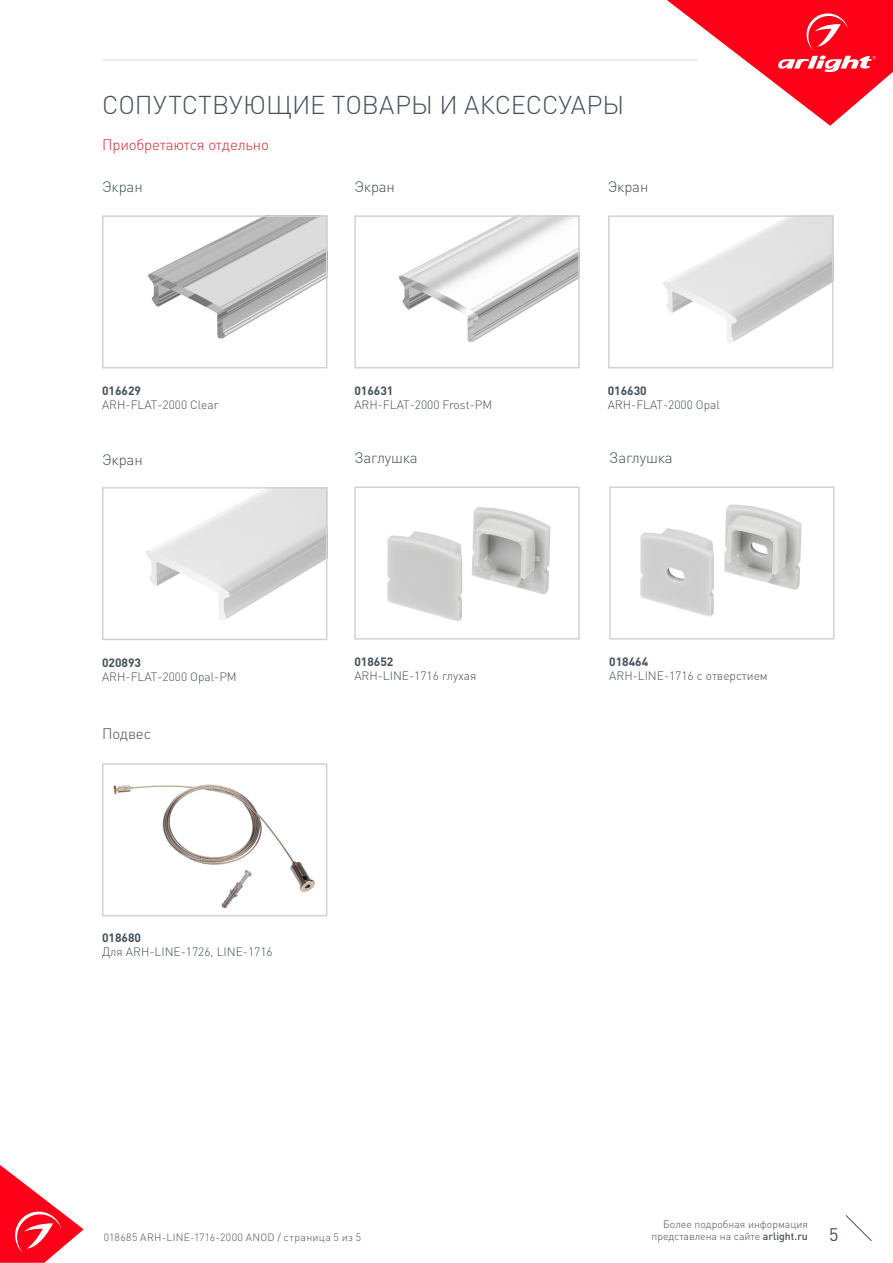
<style>
.page{position:relative;width:893px;height:1263px;background:#fff}
.page>*{position:absolute;margin:0;border:0;box-sizing:border-box;transform-origin:0 0}
.t1{font:300 25.5px "DIN Pro";color:#425159}
.t2{font:18px "DIN Pro";color:#425159}
.t3{font:300 15px "DIN Pro";letter-spacing:-.01em;color:#425159}
.t4{font:300 15px "DIN Pro";letter-spacing:-.01em;color:#d5262a}
.t5{font:300 12px "DIN Pro";color:#425159}
.t6{font:700 12px "DIN Pro";color:#425159}
.t7{font:300 10.5px "DIN Pro";color:#425159}
.t8{font:300 10.5px "DIN Pro";letter-spacing:.04em;color:#425159}
.s1{font-weight:500}
</style>
<div class="page">
<svg style="left:0;top:1165px;width:84px;height:98px"></svg>
<svg style="left:845px;top:1215px;width:27px;height:26px"></svg>
<svg style="left:667px;top:0;width:226px;height:126px"></svg>
<hr style="left:102px;top:60px;width:595px;height:1px;background:#dcdddf">
<img style="left:663px;top:218px;width:167px;height:125px">
<div style="left:608px;top:215px;width:225px;height:153px;border:2px solid #d1d2d4"></div>
<img style="left:399px;top:218px;width:178px;height:124px">
<div style="left:354px;top:215px;width:226px;height:153px;border:2px solid #d1d2d4"></div>
<img style="left:146px;top:490px;width:178px;height:130px">
<div style="left:102px;top:487px;width:225px;height:153px;border:2px solid #d1d2d4"></div>
<img style="left:640px;top:504px;width:162px;height:113px">
<div style="left:609px;top:486px;width:226px;height:154px;border:2px solid #d1d2d4"></div>
<img style="left:387px;top:507px;width:164px;height:115px">
<div style="left:354px;top:486px;width:226px;height:154px;border:2px solid #d1d2d4"></div>
<img style="left:148px;top:218px;width:176px;height:121px">
<div style="left:102px;top:215px;width:225px;height:153px;border:2px solid #d1d2d4"></div>
<img style="left:113px;top:784px;width:202px;height:125px">
<div style="left:102px;top:763px;width:225px;height:153px;border:2px solid #d1d2d4"></div>
<p class="t1" style="left:102px;top:87px;width:524px">СОПУТСТВУЮЩИЕ ТОВАРЫ И АКСЕССУАРЫ</p>
<p class="t4" style="left:102px;top:134px;width:168px">Приобретаются отдельно</p>
<p class="t3" style="left:102px;top:177px;width:42px">Экран</p>
<p class="t3" style="left:354px;top:177px;width:42px">Экран</p>
<p class="t3" style="left:608px;top:177px;width:42px">Экран</p>
<p class="t6" style="left:102px;top:382px;width:41px">016629</p>
<p class="t5" style="left:102px;top:397px;width:118px">ARH-FLAT-2000 Clear</p>
<p class="t3" style="left:102px;top:449px;width:42px">Экран</p>
<p class="t6" style="left:102px;top:654px;width:41px">020893</p>
<p class="t5" style="left:102px;top:669px;width:136px">ARH-FLAT-2000 Opal-PM</p>
<p class="t3" style="left:102px;top:724px;width:51px">Подвес</p>
<p class="t6" style="left:102px;top:929px;width:41px">018680</p>
<p class="t5" style="left:102px;top:944px;width:172px">Для ARH-LINE-1726, LINE-1716</p>
<p class="t6" style="left:354px;top:382px;width:41px">016631</p>
<p class="t5" style="left:354px;top:397px;width:139px">ARH-FLAT-2000 Frost-PM</p>
<p class="t3" style="left:354px;top:448px;width:65px">Заглушка</p>
<p class="t6" style="left:354px;top:653px;width:41px">018652</p>
<p class="t5" style="left:354px;top:668px;width:124px">ARH-LINE-1716 глухая</p>
<p class="t6" style="left:608px;top:382px;width:41px">016630</p>
<p class="t5" style="left:608px;top:397px;width:114px">ARH-FLAT-2000 Opal</p>
<p class="t3" style="left:609px;top:448px;width:65px">Заглушка</p>
<p class="t6" style="left:609px;top:653px;width:41px">018464</p>
<p class="t5" style="left:609px;top:668px;width:160px">ARH-LINE-1716 с отверстием</p>
<p class="t7" style="left:663px;top:1216px;width:146px">Более подробная информация</p>
<p class="t7" style="left:651px;top:1229px;width:158px">представлена на сайте <span class="s1">arlight.ru</span></p>
<p class="t8" style="left:104px;top:1230px;width:259px">018685 ARH-LINE-1716-2000 ANOD / страница 5 из 5</p>
<h2 class="t2" style="left:829px;top:1222px;width:11px">5</h2>
</div>
